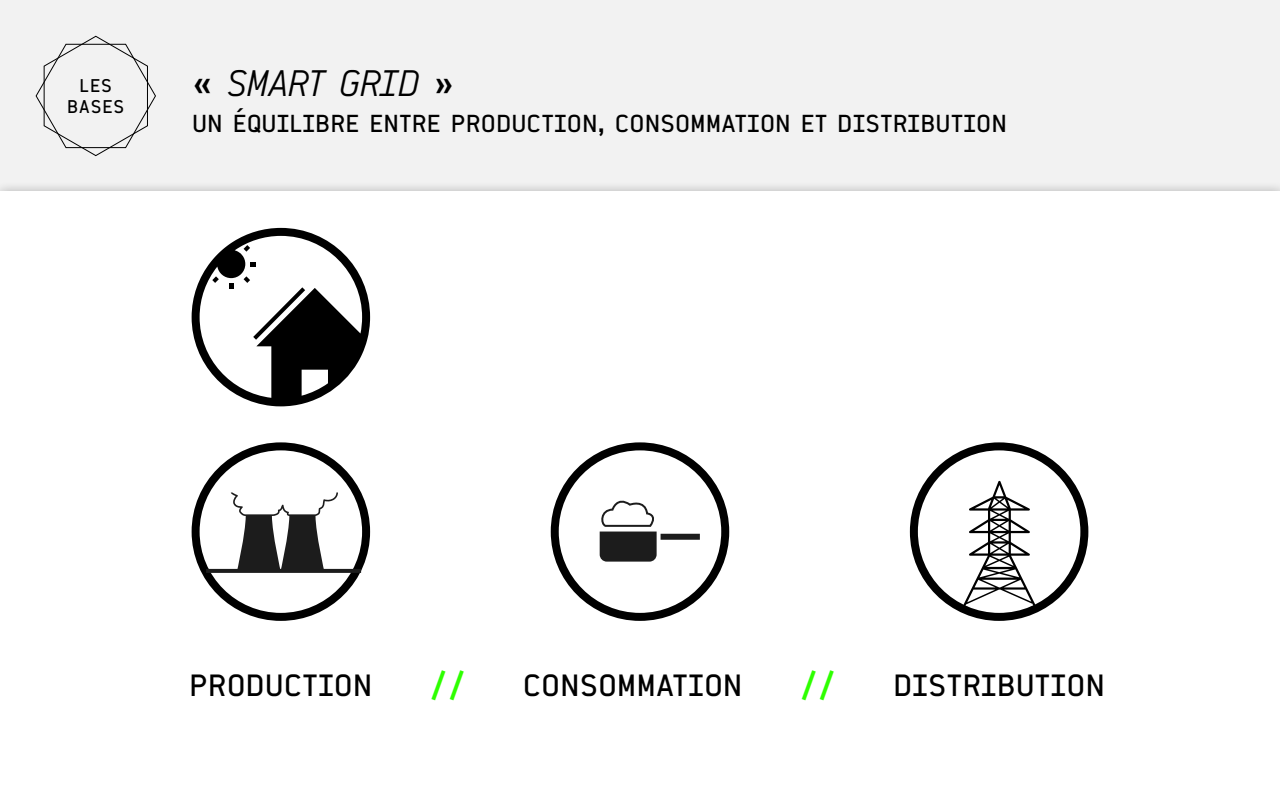
<style>
.page{position:relative;width:1280px;height:800px;background:#f2f2f2}
.page>*{position:absolute;margin:0;border:0;box-sizing:border-box;transform-origin:0 0}
.t1{font:italic 36px "Deck";letter-spacing:-.025em;color:#000}
.t2{font:700 30px "Deck";letter-spacing:-.025em;color:#000}
.t3{font:900 30px "Deck";color:#2eff00}
.t4{font:700 24px "Deck";letter-spacing:-.025em;color:#000}
.t5{font:700 18px/21.6px "Deck";letter-spacing:.015em;color:#000;text-align:center}
.s1{font-weight:700;font-style:normal}
</style>
<div class="page">
<div style="left:0;top:192px;width:1280px;height:608px;background:#fff"></div>
<svg style="left:36px;top:36px;width:120px;height:120px"></svg>
<svg style="left:192px;top:228px;width:178px;height:178px"></svg>
<svg style="left:192px;top:442px;width:178px;height:179px"></svg>
<svg style="left:206px;top:569px;width:155px;height:4px"></svg>
<svg style="left:551px;top:442px;width:178px;height:179px"></svg>
<svg style="left:910px;top:442px;width:178px;height:179px"></svg>
<p class="t5" style="left:67px;top:74px;width:59px">LES<br>BASES</p>
<h1 class="t1" style="left:192px;top:59px;width:265px"><span class="s1">«</span> SMART GRID <span class="s1">»</span></h1>
<p class="t4" style="left:192px;top:108px;width:817px">UN ÉQUILIBRE ENTRE PRODUCTION, CONSOMMATION ET DISTRIBUTION</p>
<p class="t2" style="left:189px;top:666px;width:186px">PRODUCTION</p>
<p class="t3" style="left:429px;top:666px;width:39px">//</p>
<p class="t2" style="left:523px;top:666px;width:222px">CONSOMMATION</p>
<p class="t3" style="left:799px;top:666px;width:39px">//</p>
<p class="t2" style="left:893px;top:666px;width:214px">DISTRIBUTION</p>
</div>
